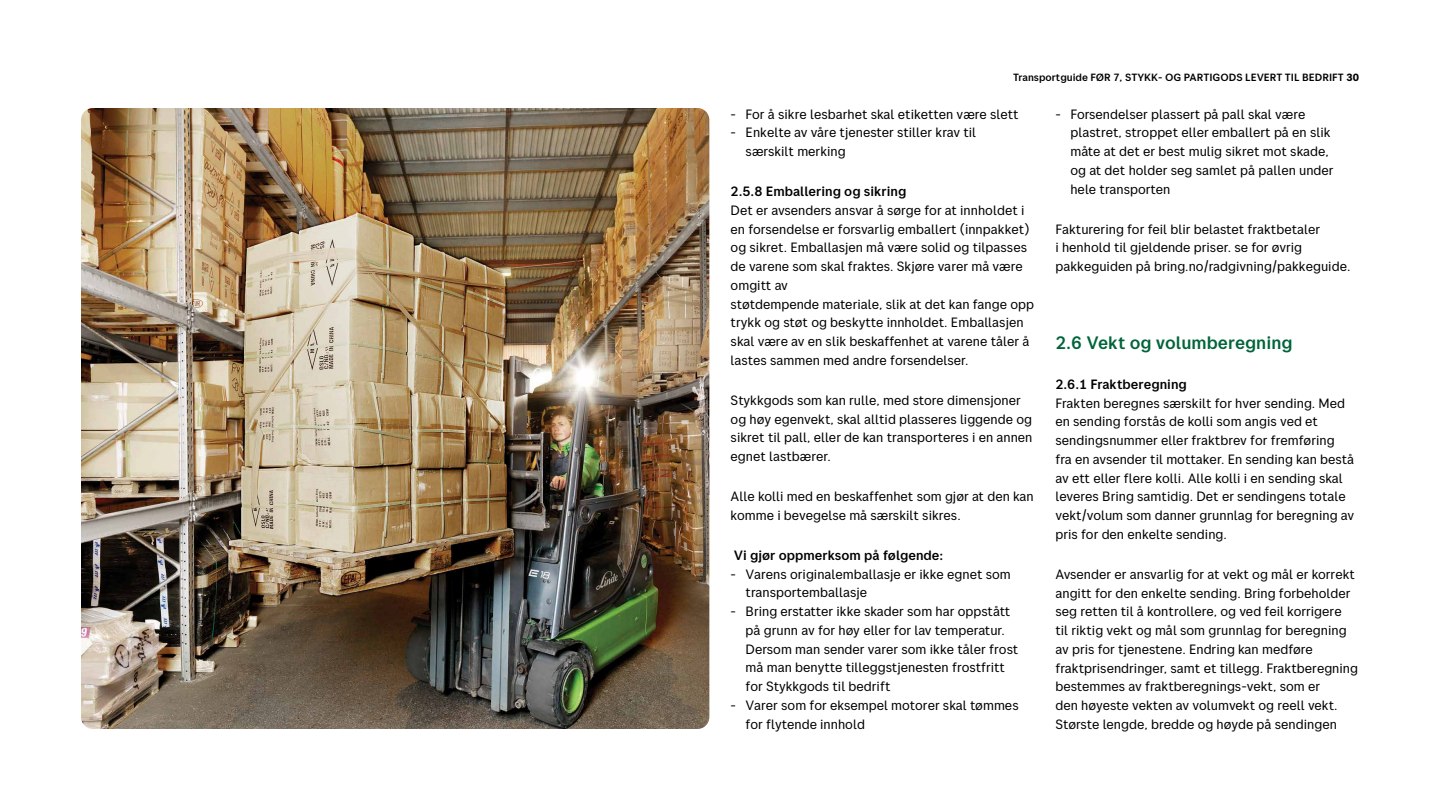
<style>
.page{position:relative;width:1440px;height:810px;background:#fff}
.page>*{position:absolute;margin:0;border:0;box-sizing:border-box;transform-origin:0 0}
.t1{font:500 18px "Posten Sans";color:#00643a}
.t2{font:13.5px/18.8px "Posten Sans";color:#000}
.t3{font:500 13.5px "Posten Sans";color:#000}
.t4{font:500 10.5px "Posten Sans";color:#000}
.s1{font-weight:700}
</style>
<div class="page">
<img style="left:81px;top:108px;width:628px;height:621px">
<p class="t4" style="left:1013px;top:71px;width:347px">Transportguide FØR 7, STYKK- OG PARTIGODS LEVERT TIL BEDRIFT <span class="s1">30</span></p>
<p class="t2" style="left:731px;top:104px;width:290px">- For å sikre lesbarhet skal etiketten være slett</p>
<p class="t2" style="left:746px;top:123px;width:232px;text-indent:-15px">- Enkelte av våre tjenester stiller krav til særskilt merking</p>
<p class="t3" style="left:731px;top:183px;width:177px">2.5.8 Emballering og sikring</p>
<p class="t2" style="left:731px;top:201px;width:305px">Det er avsenders ansvar å sørge for at innholdet i en forsendelse er forsvarlig emballert (innpakket) og sikret. Emballasjen må være solid og tilpasses de varene som skal fraktes. Skjøre varer må være omgitt av<br>støtdempende materiale, slik at det kan fange opp trykk og støt og beskytte innholdet. Emballasjen skal være av en slik beskaffenhet at varene tåler å lastes sammen med andre forsendelser.</p>
<p class="t2" style="left:731px;top:391px;width:303px">Stykkgods som kan rulle, med store dimensjoner og høy egenvekt, skal alltid plasseres liggende og sikret til pall, eller de kan transporteres i en annen egnet lastbærer.</p>
<p class="t2" style="left:731px;top:487px;width:305px">Alle kolli med en beskaffenhet som gjør at den kan komme i bevegelse må særskilt sikres.</p>
<p class="t3" style="left:734px;top:547px;width:211px">Vi gjør oppmerksom på følgende:</p>
<p class="t2" style="left:746px;top:564px;width:267px;text-indent:-15px">- Varens originalemballasje er ikke egnet som transportemballasje</p>
<p class="t2" style="left:746px;top:602px;width:274px;text-indent:-15px">- Bring erstatter ikke skader som har oppstått på grunn av for høy eller for lav temperatur.<br>Dersom man sender varer som ikke tåler frost må man benytte tilleggstjenesten frostfritt for Stykkgods til bedrift</p>
<p class="t2" style="left:746px;top:696px;width:275px;text-indent:-15px">- Varer som for eksempel motorer skal tømmes for flytende innhold</p>
<p class="t2" style="left:1070px;top:104px;width:265px;text-indent:-15px">- Forsendelser plassert på pall skal være plastret, stroppet eller emballert på en slik måte at det er best mulig sikret mot skade, og at det holder seg samlet på pallen under hele transporten</p>
<p class="t2" style="left:1055px;top:219px;width:297px">Fakturering for feil blir belastet fraktbetaler<br>i henhold til gjeldende priser. se for øvrig pakkeguiden på bring.no/radgivning/pakkeguide.</p>
<h1 class="t1" style="left:1055px;top:332px;width:239px">2.6 Vekt og volumberegning</h1>
<p class="t3" style="left:1055px;top:376px;width:133px">2.6.1 Fraktberegning</p>
<p class="t2" style="left:1055px;top:393px;width:300px">Frakten beregnes særskilt for hver sending. Med en sending forstås de kolli som angis ved et sendingsnummer eller fraktbrev for fremføring fra en avsender til mottaker. En sending kan bestå av ett eller flere kolli. Alle kolli i en sending skal leveres Bring samtidig. Det er sendingens totale vekt/volum som danner grunnlag for beregning av pris for den enkelte sending.</p>
<p class="t2" style="left:1055px;top:565px;width:304px">Avsender er ansvarlig for at vekt og mål er korrekt angitt for den enkelte sending. Bring forbeholder seg retten til å kontrollere, og ved feil korrigere<br>til riktig vekt og mål som grunnlag for beregning av pris for tjenestene. Endring kan medføre fraktprisendringer, samt et tillegg. Fraktberegning bestemmes av fraktberegnings-vekt, som er<br>den høyeste vekten av volumvekt og reell vekt.<br>Største lengde, bredde og høyde på sendingen</p>
</div>
